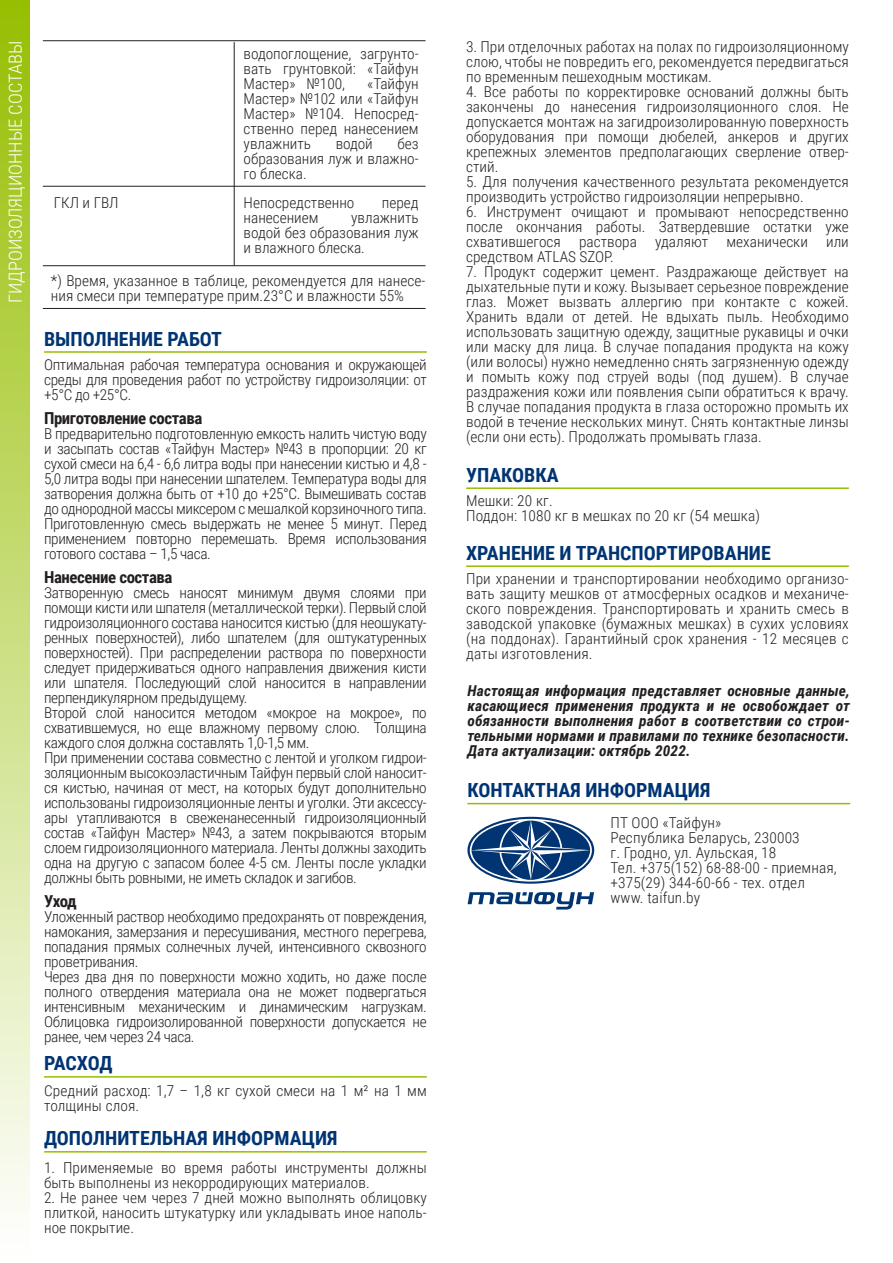
<style>
.page{position:relative;width:893px;height:1263px;background:#fff}
.page>*{position:absolute;margin:0;border:0;box-sizing:border-box;transform-origin:0 0}
.t1{font:700 19.5px "Roboto Condensed";color:#003473}
.t2{font:300 18px "Roboto Condensed";color:#fff}
.t3{font:700 16.5px "Roboto Condensed";letter-spacing:-.025em;color:#231f20}
.t4{font:300 15px/15px "Roboto Condensed";letter-spacing:-.025em;color:#231f20;text-align:justify}
.t5{font:300 15px/15px "Roboto Condensed";color:#231f20}
.t6{font:300 15px/15px "Roboto Condensed";letter-spacing:.01em;color:#231f20}
.t7{font:italic 700 15px/15px "Roboto Condensed";letter-spacing:.01em;color:#231f20;text-align:justify}
.t8{font:300 15px "Roboto Condensed";letter-spacing:-.005em;color:#231f20}
</style>
<div class="page">
<div style="left:0;top:0;width:30px;height:1263px;background:linear-gradient(to bottom,#96be02,#fff)"></div>
<svg style="left:468px;top:892px;width:126px;height:17px"></svg>
<svg style="left:467px;top:817px;width:127px;height:67px"></svg>
<hr style="left:467px;top:803px;width:383px;height:1px;background:#95be00">
<hr style="left:43px;top:265px;width:383px;height:1px;background:#231f20">
<hr style="left:234px;top:42px;width:1px;height:224px;background:#231f20">
<hr style="left:43px;top:308px;width:383px;height:1px;background:#231f20">
<hr style="left:43px;top:186px;width:383px;height:1px;background:#231f20">
<hr style="left:466px;top:487px;width:383px;height:2px;background:#95be00">
<hr style="left:466px;top:565px;width:383px;height:2px;background:#95be00">
<hr style="left:43px;top:40px;width:383px;height:1px;background:#231f20">
<hr style="left:44px;top:351px;width:383px;height:2px;background:#95be00">
<hr style="left:44px;top:1076px;width:383px;height:1px;background:#95be00">
<hr style="left:44px;top:1151px;width:383px;height:1px;background:#95be00">
<p class="t2" style="left:3px;top:303px;width:263px;rotate:-90deg">ГИДРОИЗОЛЯЦИОННЫЕ СОСТАВЫ</p>
<p class="t4" style="left:244px;top:46px;width:176px">водопоглощение, загрунто&shy;вать грунтовкой: «Тайфун Мастер» №100,</p>
<p class="t4" style="left:244px;top:76px;width:176px;text-indent:124px">«Тайфун Мастер» №102 или «Тайфун Мастер» №104. Непосред&shy;ственно перед нанесением увлажнить</p>
<p class="t4" style="left:244px;top:136px;width:177px;text-indent:154px">без образования луж и влажно&shy;го блеска.</p>
<p class="t4" style="left:336px;top:136px;width:39px">водой</p>
<p class="t4" style="left:54px;top:194px;width:66px">ГКЛ и ГВЛ</p>
<p class="t8" style="left:244px;top:192px;width:112px">Непосредственно</p>
<p class="t4" style="left:382px;top:194px;width:38px">перед</p>
<p class="t8" style="left:244px;top:207px;width:76px">нанесением</p>
<p class="t4" style="left:244px;top:209px;width:177px;text-indent:108px">увлажнить водой без образования луж и влажного блеска.</p>
<p class="t5" style="left:51px;top:273px;width:376px">*) Время, указанное в таблице, рекомендуется для нанесе&shy;ния смеси при температуре прим.23°С и влажности 55%</p>
<h1 class="t1" style="left:44px;top:325px;width:179px">ВЫПОЛНЕНИЕ РАБОТ</h1>
<p class="t4" style="left:44px;top:357px;width:384px">Оптимальная рабочая температура основания и окружающей среды для проведения работ по устройству гидроизоляции: от +5°С до +25°С.</p>
<p class="t3" style="left:44px;top:407px;width:160px">Приготовление состава</p>
<p class="t4" style="left:44px;top:426px;width:384px">В предварительно подготовленную емкость налить чистую воду и засыпать состав «Тайфун Мастер» №43 в пропорции: 20 кг сухой смеси на 6,4 - 6,6 литра воды при нанесении кистью и 4,8 - 5,0 литра воды при нанесении шпателем. Температура воды для затворения должна быть от +10 до +25°С. Вымешивать состав до однородной массы миксером с мешалкой корзиночного типа.<br>Приготовленную смесь выдержать не менее 5 минут. Перед применением повторно перемешать. Время использования готового состава – 1,5 часа.</p>
<p class="t3" style="left:44px;top:566px;width:130px">Нанесение состава</p>
<p class="t4" style="left:44px;top:585px;width:384px;text-align:left">Затворенную смесь наносят минимум двумя слоями при помощи кисти или шпателя (металлической терки). Первый слой гидроизоляционного состава наносится кистью (для неошукату&shy;ренных поверхностей), либо шпателем (для оштукатуренных поверхностей). При распределении раствора по поверхности следует придерживаться одного направления движения кисти или шпателя. Последующий слой наносится в направлении перпендикулярном предыдущему.<br>Второй слой наносится методом «мокрое на мокрое», по схватившемуся, но еще влажному первому слою. Толщина каждого слоя должна составлять 1,0-1,5 мм.<br>При применении состава совместно с лентой и уголком гидрои&shy;золяционным высокоэластичным Тайфун первый слой наносит&shy;ся кистью, начиная от мест, на которых будут дополнительно использованы гидроизоляционные ленты и уголки. Эти аксессу&shy;ары утапливаются в свеженанесенный гидроизоляционный состав «Тайфун Мастер» №43, а затем покрываются вторым слоем гидроизоляционного материала. Ленты должны заходить одна на другую с запасом более 4-5 см. Ленты после укладки должны быть ровными, не иметь складок и загибов.</p>
<p class="t3" style="left:44px;top:890px;width:34px">Уход</p>
<p class="t4" style="left:44px;top:909px;width:384px;text-align:left">Уложенный раствор необходимо предохранять от повреждения, намокания, замерзания и пересушивания, местного перегрева, попадания прямых солнечных лучей, интенсивного сквозного проветривания.<br>Через два дня по поверхности можно ходить, но даже после полного отвердения материала она не может подвергаться интенсивным механическим и динамическим нагрузкам.<br>Облицовка гидроизолированной поверхности допускается не ранее, чем через 24 часа.</p>
<h1 class="t1" style="left:44px;top:1050px;width:70px">РАСХОД</h1>
<p class="t6" style="left:44px;top:1083px;width:384px">Средний расход: 1,7 – 1,8 кг сухой смеси на 1 м² на 1 мм толщины слоя.</p>
<h1 class="t1" style="left:44px;top:1125px;width:295px">ДОПОЛНИТЕЛЬНАЯ ИНФОРМАЦИЯ</h1>
<p class="t5" style="left:44px;top:1160px;width:384px">1. Применяемые во время работы инструменты должны быть выполнены из некорродирующих материалов.</p>
<p class="t4" style="left:44px;top:1190px;width:384px">2. Не ранее чем через 7 дней можно выполнять облицовку плиткой, наносить штукатурку или укладывать иное наполь&shy;ное покрытие.</p>
<p class="t4" style="left:466px;top:39px;width:384px">3. При отделочных работах на полах по гидроизоляционному слою, чтобы не повредить его, рекомендуется передвигаться по временным пешеходным мостикам.</p>
<p class="t4" style="left:466px;top:84px;width:384px">4. Все работы по корректировке оснований должны быть закончены до нанесения гидроизоляционного слоя. Не допускается монтаж на загидроизолированную поверхность оборудования при помощи дюбелей, анкеров и других крепежных элементов предполагающих сверление отвер&shy;стий.</p>
<p class="t5" style="left:466px;top:174px;width:384px">5. Для получения качественного результата рекомендуется производить устройство гидроизоляции непрерывно.</p>
<p class="t4" style="left:466px;top:204px;width:384px">6. Инструмент очищают и промывают непосредственно после окончания работы. Затвердевшие остатки уже схватившегося раствора удаляют механически или средством ATLAS SZOP.</p>
<p class="t4" style="left:466px;top:264px;width:384px">7. Продукт содержит цемент. Раздражающе действует на дыхательные пути и кожу. Вызывает серьезное повреждение глаз. Может вызвать аллергию при контакте с кожей.<br>Хранить вдали от детей. Не вдыхать пыль. Необходимо использовать защитную одежду, защитные рукавицы и очки или маску для лица. В случае попадания продукта на кожу (или волосы) нужно немедленно снять загрязненную одежду и помыть кожу под струей воды (под душем). В случае раздражения кожи или появления сыпи обратиться к врачу.<br>В случае попадания продукта в глаза осторожно промыть их водой в течение нескольких минут. Снять контактные линзы (если они есть). Продолжать промывать глаза.</p>
<h1 class="t1" style="left:466px;top:461px;width:94px">УПАКОВКА</h1>
<p class="t6" style="left:466px;top:493px;width:295px">Мешки: 20 кг.<br>Поддон: 1080 кг в мешках по 20 кг (54 мешка)</p>
<h1 class="t1" style="left:466px;top:539px;width:306px">ХРАНЕНИЕ И ТРАНСПОРТИРОВАНИЕ</h1>
<p class="t4" style="left:466px;top:571px;width:384px">При хранении и транспортировании необходимо организо&shy;вать защиту мешков от атмосферных осадков и механиче&shy;ского повреждения. Транспортировать и хранить смесь в заводской упаковке (бумажных мешках) в сухих условиях (на поддонах). Гарантийный срок хранения - 12 месяцев с даты изготовления.</p>
<p class="t7" style="left:467px;top:682px;width:384px">Настоящая информация представляет основные данные, касающиеся применения продукта и не освобождает от обязанности выполнения работ в соответствии со строи&shy;тельными нормами и правилами по технике безопасности.<br>Дата актуализации: октябрь 2022.</p>
<h1 class="t1" style="left:467px;top:777px;width:244px">КОНТАКТНАЯ ИНФОРМАЦИЯ</h1>
<p class="t6" style="left:610px;top:815px;width:228px">ПТ ООО «Тайфун»<br>Республика Беларусь, 230003<br>г. Гродно, ул. Аульская, 18<br>Тел. +375(152) 68-88-00 - приемная, +375(29) 344-60-66 - тех. отдел www. taifun.by</p>
</div>
